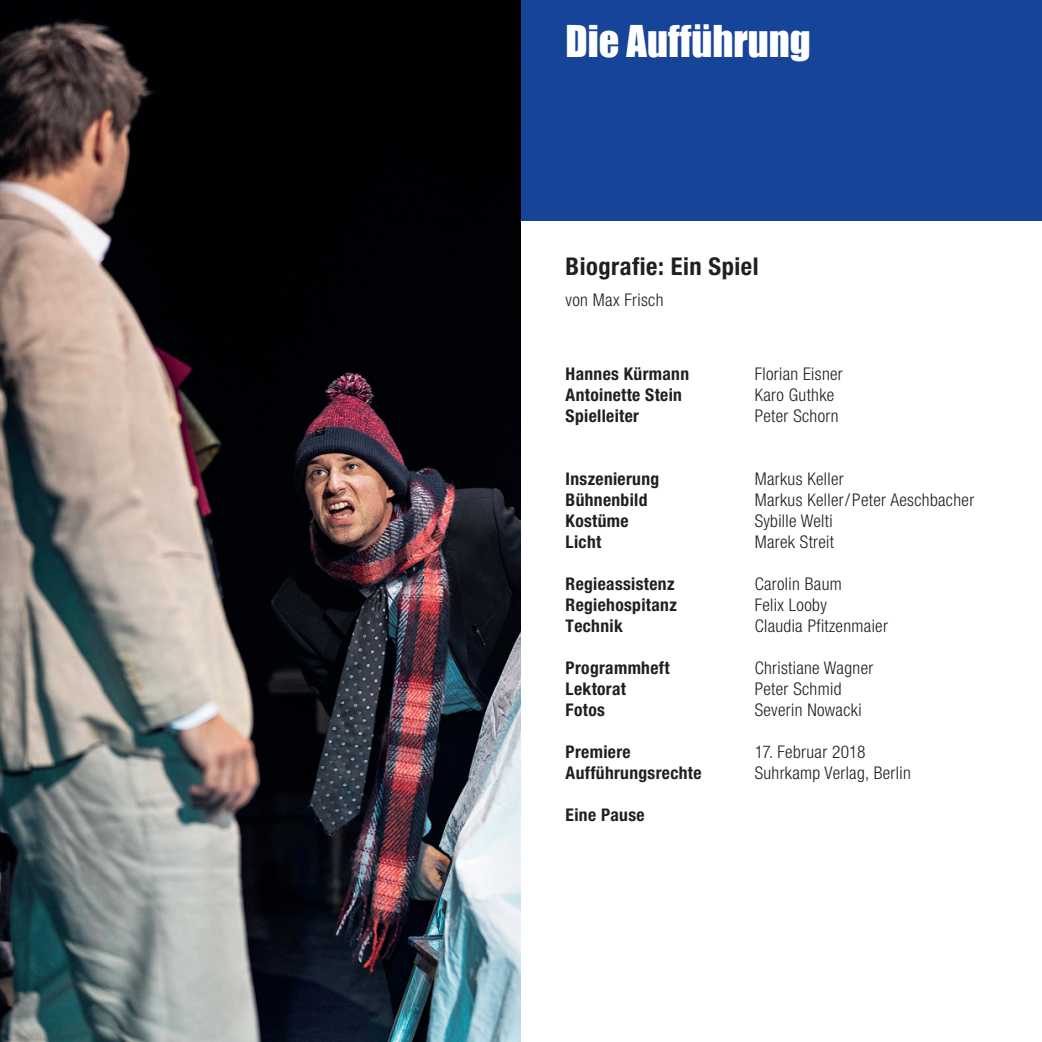
<style>
.page{position:relative;width:1042px;height:1042px;background:#fff}
.page>*{position:absolute;margin:0;border:0;box-sizing:border-box;transform-origin:0 0}
.Titel-weiss{font:40.25px "Impact";color:#fff}
.Titel-im-Text-gross{font:700 condensed 24.5px "Helvetica Neue";letter-spacing:.02em;color:#231f20}
.Grundtext-links{font:300 condensed 17.5px "Helvetica Neue";letter-spacing:.02em;color:#231f20}
.Grundtext-links-2{font:700 condensed 17.5px "Helvetica Neue";letter-spacing:.02em;color:#231f20}
</style>
<div class="page">
<div style="left:521px;top:0;width:521px;height:221px;background:#164499"></div>
<img style="left:0;top:0;width:521px;height:1042px">
<p class="Titel-weiss" style="left:566px;top:10px;width:247px">Die Aufführung</p>
<p class="Titel-im-Text-gross" style="left:566px;top:252px;width:194px">Biografie: Ein Spiel</p>
<p class="Grundtext-links" style="left:566px;top:290px;width:99px">von Max Frisch</p>
<p class="Grundtext-links-2" style="left:566px;top:363px;width:125px">Hannes Kürmann</p>
<p class="Grundtext-links" style="left:755px;top:364px;width:90px">Florian Eisner</p>
<p class="Grundtext-links-2" style="left:566px;top:384px;width:118px">Antoinette Stein</p>
<p class="Grundtext-links" style="left:755px;top:385px;width:81px">Karo Guthke</p>
<p class="Grundtext-links-2" style="left:566px;top:405px;width:75px">Spielleiter</p>
<p class="Grundtext-links" style="left:755px;top:406px;width:85px">Peter Schorn</p>
<p class="Grundtext-links-2" style="left:566px;top:468px;width:95px">Inszenierung</p>
<p class="Grundtext-links" style="left:755px;top:469px;width:91px">Markus Keller</p>
<p class="Grundtext-links-2" style="left:566px;top:489px;width:83px">Bühnenbild</p>
<p class="Grundtext-links" style="left:755px;top:490px;width:221px">Markus Keller / Peter Aeschbacher</p>
<p class="Grundtext-links-2" style="left:566px;top:510px;width:64px">Kostüme</p>
<p class="Grundtext-links" style="left:755px;top:511px;width:79px">Sybille Welti</p>
<p class="Grundtext-links-2" style="left:566px;top:531px;width:37px">Licht</p>
<p class="Grundtext-links" style="left:755px;top:532px;width:81px">Marek Streit</p>
<p class="Grundtext-links-2" style="left:566px;top:573px;width:110px">Regieassistenz</p>
<p class="Grundtext-links" style="left:755px;top:574px;width:89px">Carolin Baum</p>
<p class="Grundtext-links-2" style="left:566px;top:594px;width:113px">Regiehospitanz</p>
<p class="Grundtext-links" style="left:755px;top:595px;width:74px">Felix Looby</p>
<p class="Grundtext-links-2" style="left:566px;top:615px;width:59px">Technik</p>
<p class="Grundtext-links" style="left:755px;top:616px;width:135px">Claudia Pfitzenmaier</p>
<p class="Grundtext-links-2" style="left:566px;top:657px;width:105px">Programmheft</p>
<p class="Grundtext-links" style="left:755px;top:658px;width:120px">Christiane Wagner</p>
<p class="Grundtext-links-2" style="left:566px;top:678px;width:62px">Lektorat</p>
<p class="Grundtext-links" style="left:755px;top:679px;width:88px">Peter Schmid</p>
<p class="Grundtext-links-2" style="left:566px;top:699px;width:41px">Fotos</p>
<p class="Grundtext-links" style="left:755px;top:700px;width:108px">Severin Nowacki</p>
<p class="Grundtext-links-2" style="left:566px;top:741px;width:66px">Premiere</p>
<p class="Grundtext-links" style="left:755px;top:742px;width:112px">17. Februar 2018</p>
<p class="Grundtext-links-2" style="left:566px;top:762px;width:137px">Aufführungsrechte</p>
<p class="Grundtext-links" style="left:755px;top:763px;width:158px">Suhrkamp Verlag, Berlin</p>
<p class="Grundtext-links-2" style="left:566px;top:804px;width:80px">Eine Pause</p>
</div>
